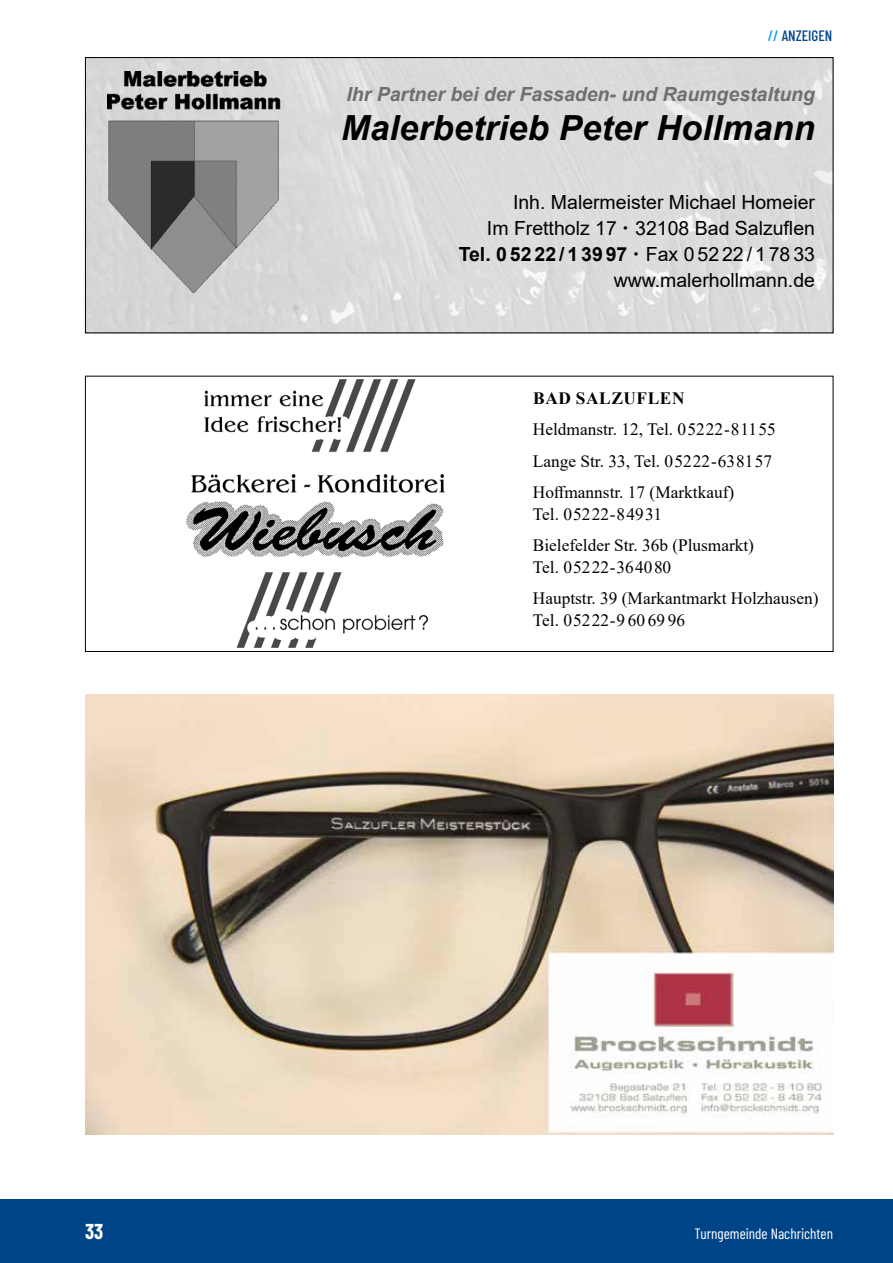
<style>
.page{position:relative;width:893px;height:1263px;background:#fff}
.page>*{position:absolute;margin:0;border:0;box-sizing:border-box;transform-origin:0 0}
.t1{font:italic 700 34.65px "Arial";letter-spacing:.005em;color:#000}
.t2{font:700 21px "Barlow Condensed";color:#fff}
.t3{font:19.5px/26px "Arial";color:#000;text-align:right}
.t4{font:italic 700 19.5px "Arial";color:#706f6f}
.t5{font:17.25px/31.5px "Times New Roman";color:#000}
.t6{font:700 17.25px "Times New Roman";letter-spacing:.035em;color:#000}
.t7{font:15px "Barlow Condensed";color:#fff}
.t8{font:500 15px "Barlow Condensed";color:#048}
.s1{color:#009fe3}
.s2{font-family:"Trebuchet MS";font-weight:700}
.s3{font-weight:700}
</style>
<div class="page">
<div style="left:0;top:1199px;width:893px;height:64px;background:#048"></div>
<div style="left:87px;top:59px;width:744px;height:272px;background:#dbdbdb"></div>
<img style="left:107px;top:72px;width:201px;height:247px">
<img style="left:186px;top:379px;width:259px;height:269px">
<img style="left:85px;top:694px;width:748px;height:440px">
<p class="t8" style="left:768px;top:24px;width:66px"><span class="s1">//</span> ANZEIGEN</p>
<p class="t4" style="left:346px;top:81px;width:470px">Ihr Partner bei der Fassaden- und Raumgestaltung</p>
<h1 class="t1" style="left:341px;top:104px;width:475px">Malerbetrieb Peter Hollmann</h1>
<p class="t3" style="left:459px;top:189px;width:358px">Inh. Malermeister Michael Homeier<br>Im Frettholz 17 <span class="s2">∙</span> 32108 Bad Salzuflen<br><span class="s3">Tel. 05222/13997</span> <span class="s2">∙</span> Fax 05222/17833 www.malerhollmann.de</p>
<p class="t6" style="left:533px;top:385px;width:153px">BAD SALZUFLEN</p>
<p class="t5" style="left:533px;top:413px;width:244px">Heldmanstr. 12, Tel. 05222-81155<br>Lange Str. 33, Tel. 05222-638157<br>Hoffmannstr. 17 (Marktkauf)</p>
<p class="t5" style="left:533px;top:498px;width:223px">Tel. 05222-84931<br>Bielefelder Str. 36b (Plusmarkt)</p>
<p class="t5" style="left:533px;top:551px;width:287px">Tel. 05222-364080<br>Hauptstr. 39 (Markantmarkt Holzhausen)</p>
<p class="t5" style="left:533px;top:604px;width:154px">Tel. 05222-9 60 69 96</p>
<p class="t2" style="left:85px;top:1216px;width:20px">33</p>
<p class="t7" style="left:694px;top:1222px;width:140px">Turngemeinde Nachrichten</p>
</div>
